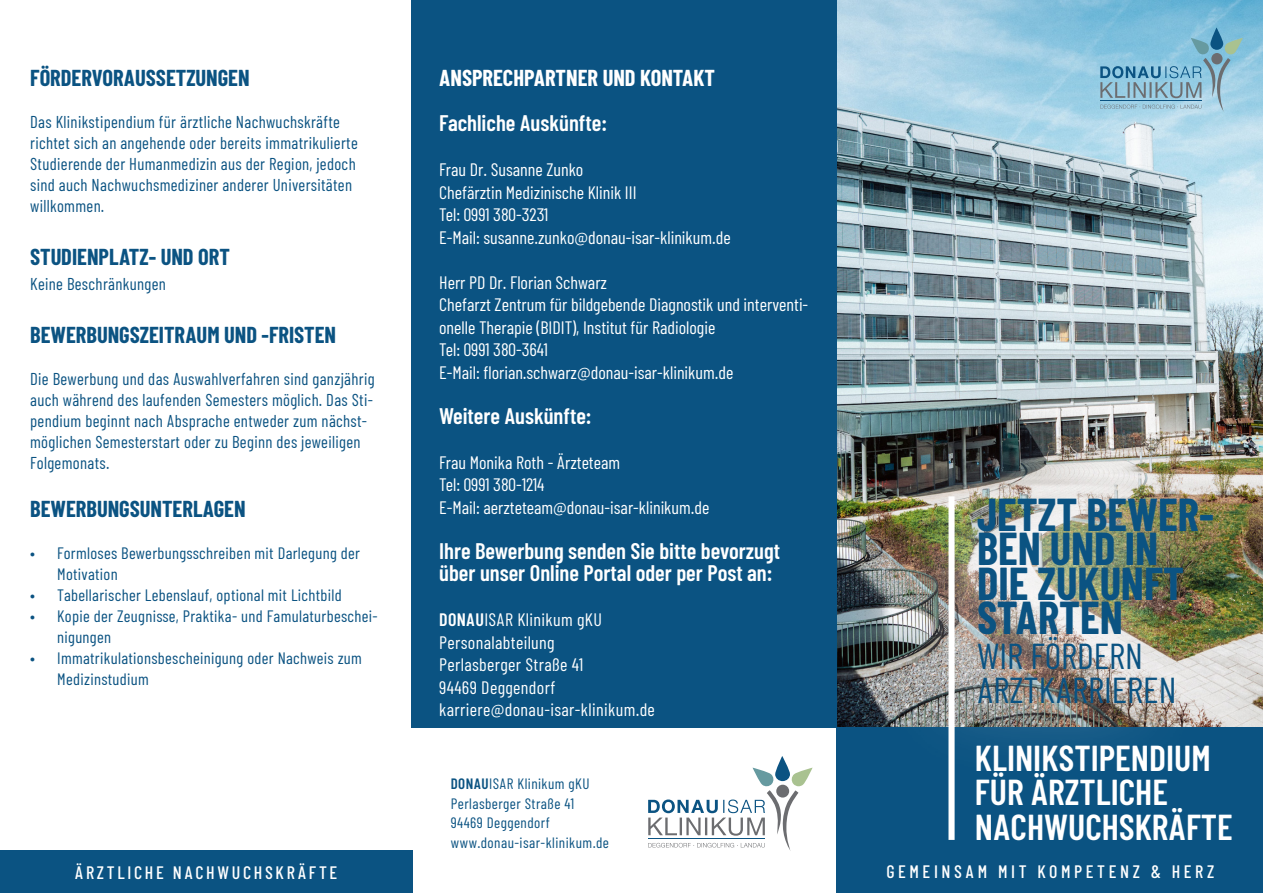
<style>
.page{position:relative;width:1263px;height:893px;background:#fff}
.page>*{position:absolute;margin:0;border:0;box-sizing:border-box;transform-origin:0 0}
.t1{font:700 45px/34.5px "Barlow Condensed";color:#0b5382}
.t2{font:600 36px/34.5px "Barlow Condensed";color:#fff}
.t3{font:36px "Barlow Condensed";color:#0b5382}
.t4{font:600 22.5px/22.5px "Barlow Condensed";color:#fff}
.t5{font:700 22.5px "Barlow Condensed";color:#0b5382}
.t6{font:700 22.5px "Barlow Condensed";color:#fff}
.t7{font:18px/22.5px "Barlow Condensed";color:#fff}
.t8{font:18px "Barlow Condensed";letter-spacing:.02em;color:#fff}
.t9{font:500 18px "Barlow Condensed";letter-spacing:.2em;color:#fff}
.t10{font:500 18px "Barlow Condensed";letter-spacing:.16em;color:#fff}
.t11{font:17.1px/21px "Barlow Condensed";letter-spacing:.02em;color:#0b5382}
.t12{font:16.5px/21px "Barlow Condensed";letter-spacing:.02em;color:#0b5382}
.t13{font:15px/19.5px "Barlow Condensed";letter-spacing:.03em;color:#0b5382}
.s1{font-weight:600}
</style>
<div class="page">
<img style="left:837px;top:0;width:426px;height:727px">
<div style="left:0;top:850px;width:412px;height:43px;background:#0b5382"></div>
<div style="left:837px;top:727px;width:426px;height:166px;background:#0b5382"></div>
<div style="left:411px;top:0;width:426px;height:727px;background:#0b5382"></div>
<div style="left:948px;top:724px;width:6px;height:116px;background:#fff"></div>
<svg style="left:775px;top:756px;width:15px;height:25px"></svg>
<svg style="left:648px;top:768px;width:164px;height:83px"></svg>
<svg style="left:1210px;top:27px;width:13px;height:23px"></svg>
<svg style="left:1100px;top:38px;width:143px;height:74px;background:#86b9cf"></svg>
<div style="left:873px;top:428px;width:372px;height:352px;background:#fff;opacity:.8"></div>
<p class="t5" style="left:30px;top:64px;width:221px">FÖRDERVORAUSSETZUNGEN</p>
<p class="t11" style="left:30px;top:111px;width:329px">Das Klinikstipendium für ärztliche Nachwuchskräfte richtet sich an angehende oder bereits immatrikulierte Studierende der Humanmedizin aus der Region, jedoch sind auch Nachwuchsmediziner anderer Universitäten willkommen.</p>
<p class="t5" style="left:30px;top:243px;width:201px">STUDIENPLATZ- UND ORT</p>
<p class="t11" style="left:30px;top:273px;width:137px">Keine Beschränkungen</p>
<p class="t5" style="left:30px;top:321px;width:307px">BEWERBUNGSZEITRAUM UND -FRISTEN</p>
<p class="t11" style="left:30px;top:368px;width:346px">Die Bewerbung und das Auswahlverfahren sind ganzjährig auch während des laufenden Semesters möglich. Das Sti&shy;pendium beginnt nach Absprache entweder zum nächst&shy;möglichen Semesterstart oder zu Beginn des jeweiligen Folgemonats.</p>
<p class="t5" style="left:30px;top:495px;width:217px">BEWERBUNGSUNTERLAGEN</p>
<p class="t12" style="left:57px;top:542px;width:304px;text-indent:-27px">• Formloses Bewerbungsschreiben mit Darlegung der<br>Motivation</p>
<p class="t12" style="left:30px;top:584px;width:313px">• Tabellarischer Lebenslauf, optional mit Lichtbild</p>
<p class="t12" style="left:57px;top:605px;width:322px;text-indent:-27px">• Kopie der Zeugnisse, Praktika- und Famulaturbeschei&shy;nigungen</p>
<p class="t12" style="left:57px;top:647px;width:306px;text-indent:-27px">• Immatrikulationsbescheinigung oder Nachweis zum<br>Medizinstudium</p>
<p class="t6" style="left:439px;top:64px;width:277px">ANSPRECHPARTNER UND KONTAKT</p>
<p class="t4" style="left:439px;top:111px;width:169px">Fachliche Auskünfte:</p>
<p class="t7" style="left:439px;top:158px;width:146px">Frau Dr. Susanne Zunko</p>
<p class="t7" style="left:439px;top:181px;width:199px">Chefärztin Medizinische Klinik III</p>
<p class="t7" style="left:439px;top:203px;width:111px">Tel: 0991 380-3231</p>
<p class="t7" style="left:439px;top:226px;width:293px">E-Mail: susanne.zunko@donau-isar-klinikum.de</p>
<p class="t7" style="left:439px;top:271px;width:169px">Herr PD Dr. Florian Schwarz</p>
<p class="t7" style="left:439px;top:293px;width:371px">Chefarzt Zentrum für bildgebende Diagnostik und interventi&shy;onelle Therapie (BIDIT), Institut für Radiologie</p>
<p class="t7" style="left:439px;top:338px;width:110px">Tel: 0991 380-3641</p>
<p class="t7" style="left:439px;top:361px;width:296px">E-Mail: florian.schwarz@donau-isar-klinikum.de</p>
<p class="t4" style="left:439px;top:404px;width:154px">Weitere Auskünfte:</p>
<p class="t7" style="left:439px;top:451px;width:182px">Frau Monika Roth - Ärzteteam</p>
<p class="t7" style="left:439px;top:473px;width:107px">Tel: 0991 380-1214</p>
<p class="t7" style="left:439px;top:496px;width:272px">E-Mail: aerzteteam@donau-isar-klinikum.de</p>
<p class="t4" style="left:439px;top:539px;width:342px">Ihre Bewerbung senden Sie bitte bevorzugt über unser Online Portal oder per Post an:</p>
<p class="t8" style="left:439px;top:609px;width:164px"><span class="s1">DONAU</span>ISAR Klinikum gKU</p>
<p class="t8" style="left:439px;top:631px;width:117px">Personalabteilung</p>
<p class="t8" style="left:439px;top:654px;width:146px">Perlasberger Straße 41</p>
<p class="t8" style="left:439px;top:676px;width:118px">94469 Deggendorf</p>
<p class="t8" style="left:439px;top:699px;width:217px">karriere@donau-isar-klinikum.de</p>
<p class="t13" style="left:451px;top:773px;width:140px"><span class="s1">DONAU</span>ISAR Klinikum gKU<br>Perlasberger Straße 41</p>
<p class="t13" style="left:451px;top:812px;width:101px">94469 Deggendorf</p>
<p class="t13" style="left:451px;top:832px;width:160px">www.donau-isar-klinikum.de</p>
<p class="t1" style="left:977px;top:496px;width:238px">JETZT BEWER-<br>BEN UND IN</p>
<p class="t1" style="left:977px;top:565px;width:209px">DIE ZUKUNFT<br>STARTEN</p>
<p class="t3" style="left:977px;top:633px;width:167px">WIR FÖRDERN</p>
<p class="t3" style="left:977px;top:668px;width:201px">ARZTKARRIEREN</p>
<p class="t2" style="left:975px;top:740px;width:237px">KLINIKSTIPENDIUM<br>FÜR ÄRZTLICHE</p>
<p class="t2" style="left:975px;top:809px;width:259px">NACHWUCHSKRÄFTE</p>
<p class="t10" style="left:75px;top:861px;width:264px">ÄRZTLICHE NACHWUCHSKRÄFTE</p>
<p class="t9" style="left:886px;top:860px;width:329px">GEMEINSAM MIT KOMPETENZ &amp; HERZ</p>
</div>
